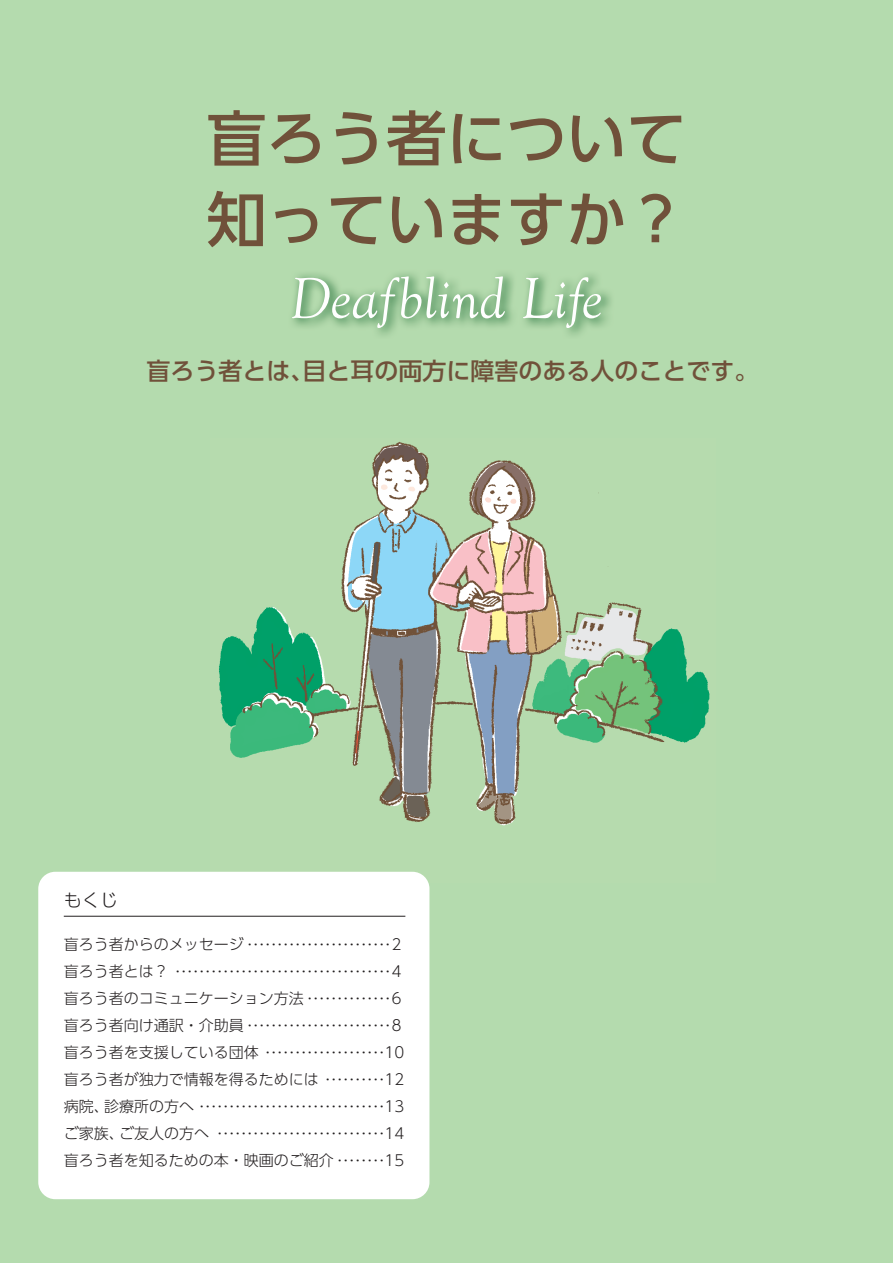
<style>
.page{position:relative;width:893px;height:1263px;background:#b4dbae}
.page>*{position:absolute;margin:0;border:0;box-sizing:border-box;transform-origin:0 0}
.t1{font:500 60px/81px "UD Shin Go Pr 6 N";color:#70513a}
.t2{font:500 24px "UD Shin Go Pr 6 N";color:#70513a}
.t3{font:300 18px "UD Shin Go Pr 6 N";color:#231f20}
.t4{font:300 15px "UD Shin Go Pr 6 N";color:#231f20}
.t5{font:300 12px "UD Shin Go Pr 6 N";color:#231f20}
.s1{font-size:15px}
.s2{font-size:12px}
</style>
<div class="page">
<svg style="left:292px;top:276px;width:309px;height:52px"></svg>
<img style="left:210px;top:441px;width:500px;height:441px">
<div style="left:38px;top:872px;width:391px;height:327px;background:#fff;border-radius:17px"></div>
<hr style="left:64px;top:916px;width:341px;height:1px;background:#231f20">
<h1 class="t1" style="left:206px;top:96px;width:482px">盲ろう者について知っていますか？</h1>
<h2 class="t2" style="left:146px;top:352px;width:614px">盲ろう者とは、目と耳の両方に障害のある人のことです。</h2>
<h3 class="t3" style="left:64px;top:886px;width:55px">もくじ</h3>
<p class="t5" style="left:64px;top:934px;width:342px"><span class="s1">盲ろう者からのメッセージ</span>・・・・・・・・・・・・・・・・・・・・・・・・<span class="s1">２</span></p>
<p class="t5" style="left:64px;top:961px;width:342px"><span class="s1">盲ろう者とは？</span> ・・・・・・・・・・・・・・・・・・・・・・・・・・・・・・・・・・・・<span class="s1">４</span></p>
<p class="t4" style="left:64px;top:986px;width:342px">盲ろう者のコミュニケーション方法<span class="s2">・・・・・・・・・・・・・・</span>６</p>
<p class="t5" style="left:64px;top:1015px;width:342px"><span class="s1">盲ろう者向け通訳・介助員</span>・・・・・・・・・・・・・・・・・・・・・・・・<span class="s1">８</span></p>
<p class="t5" style="left:64px;top:1042px;width:342px"><span class="s1">盲ろう者を支援している団体</span> ・・・・・・・・・・・・・・・・・・・・<span class="s1">10</span></p>
<p class="t4" style="left:64px;top:1067px;width:342px">盲ろう者が独力で情報を得るためには <span class="s2">・・・・・・・・・・</span>12</p>
<p class="t5" style="left:64px;top:1096px;width:342px"><span class="s1">病院、診療所の方へ</span> ・・・・・・・・・・・・・・・・・・・・・・・・・・・・・・・<span class="s1">13</span></p>
<p class="t5" style="left:64px;top:1123px;width:342px"><span class="s1">ご家族、ご友人の方へ</span> ・・・・・・・・・・・・・・・・・・・・・・・・・・・・<span class="s1">14</span></p>
<p class="t4" style="left:64px;top:1148px;width:342px">盲ろう者を知るための本・映画のご紹介<span class="s2">・・・・・・・・</span>15</p>
</div>
